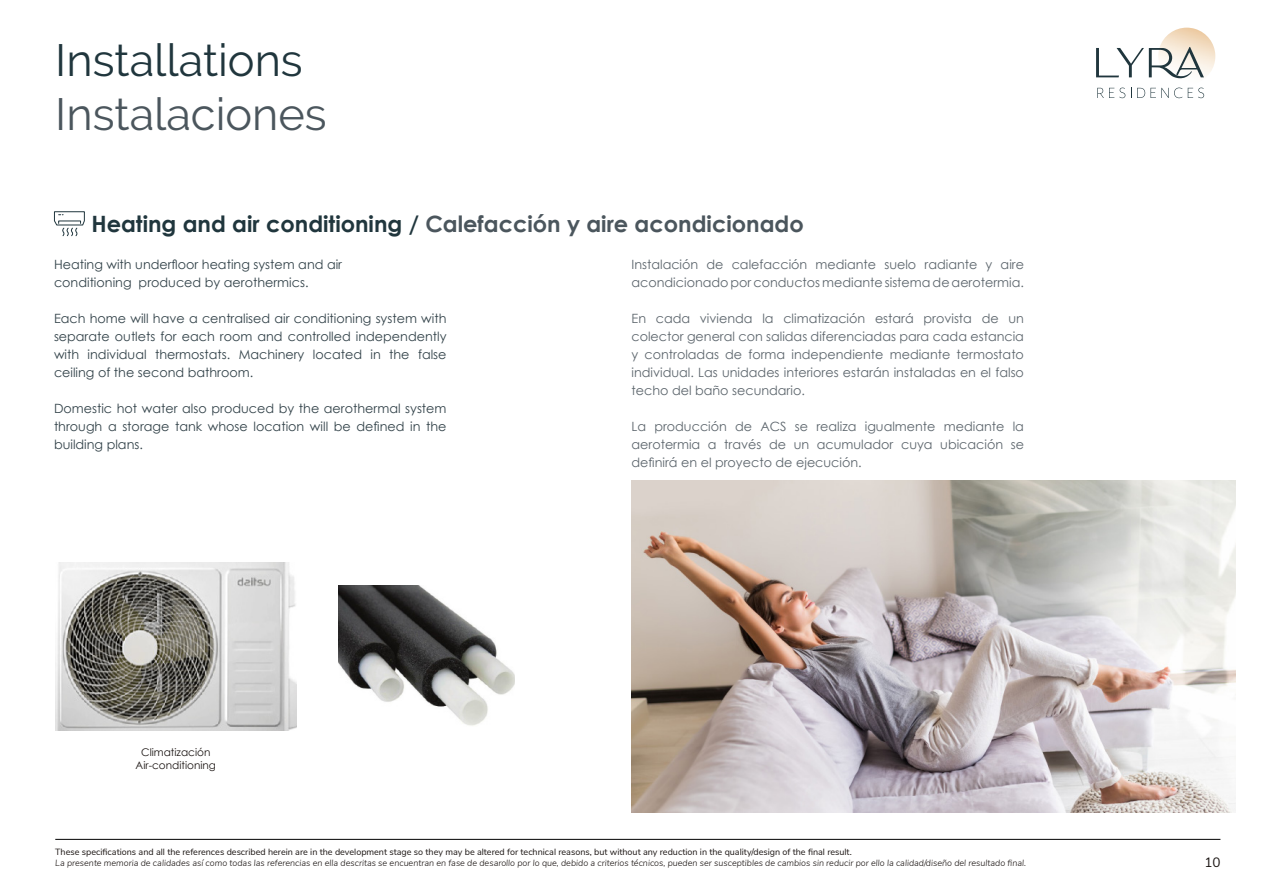
<style>
.page{position:relative;width:1263px;height:893px;background:#fff}
.page>*{position:absolute;margin:0;border:0;box-sizing:border-box;transform-origin:0 0}
.t1{font:45px/54px "Raleway";color:#20363d}
.t2{font:700 22.5px "Century Gothic";color:#4b565d}
.t3{font:13.5px "Nunito Sans";color:#1b1513}
.TEXTO_ESPAÑOL{font:12.75px/18px "Century Gothic";color:#5c656c;text-align:justify}
.TEXTO_ESPAÑOL-2{font:12.75px/18px "Century Gothic";color:#324249;text-align:justify}
.TEXTO_ESPAÑOL-3{font:10.5px "Century Gothic";color:#1b1513}
.t4{font:italic 300 9px "Nunito Sans";color:#1b1513}
.t5{font:9px "Nunito Sans";color:#1b1513}
.s1{color:#4b565d}
.s2{color:#20363d}
</style>
<div class="page">
<hr style="left:55px;top:839px;width:1165px;height:1px;background:#000">
<img style="left:1160px;top:28px;width:55px;height:51px">
<svg style="left:1096px;top:47px;width:108px;height:31px"></svg>
<svg style="left:1097px;top:88px;width:28px;height:10px"></svg>
<svg style="left:1131px;top:88px;width:51px;height:10px"></svg>
<svg style="left:1188px;top:88px;width:16px;height:10px"></svg>
<svg style="left:54px;top:211px;width:31px;height:26px"></svg>
<img style="left:55px;top:562px;width:241px;height:168px">
<img style="left:338px;top:586px;width:176px;height:140px">
<img style="left:631px;top:480px;width:604px;height:332px">
<p class="t1" style="left:55px;top:33px;width:273px">Installations<br><span class="s1">Instalaciones</span></p>
<p class="t2" style="left:91px;top:207px;width:714px"><span class="s2">Heating and air conditioning /</span> Calefacción y aire acondicionado</p>
<p class="TEXTO_ESPAÑOL-2" style="left:54px;top:255px;width:290px">Heating with underfloor heating system and air</p>
<p class="TEXTO_ESPAÑOL-2" style="left:54px;top:273px;width:256px">conditioning produced by aerothermics.</p>
<p class="TEXTO_ESPAÑOL-2" style="left:54px;top:309px;width:394px">Each home will have a centralised air conditioning system with separate outlets for each room and controlled independently with individual thermostats. Machinery located in the false ceiling of the second bathroom.</p>
<p class="TEXTO_ESPAÑOL-2" style="left:54px;top:399px;width:394px">Domestic hot water also produced by the aerothermal system through a storage tank whose location will be defined in the building plans.</p>
<p class="TEXTO_ESPAÑOL" style="left:631px;top:255px;width:394px">Instalación de calefacción mediante suelo radiante y aire acondicionado por conductos mediante sistema de aerotermia.</p>
<p class="TEXTO_ESPAÑOL" style="left:631px;top:309px;width:394px">En cada vivienda la climatización estará provista de un colector general con salidas diferenciadas para cada estancia y controladas de forma independiente mediante termostato individual. Las unidades interiores estarán instaladas en el falso techo del baño secundario.</p>
<p class="TEXTO_ESPAÑOL" style="left:631px;top:417px;width:394px">La producción de ACS se realiza igualmente mediante la aerotermia a través de un acumulador cuya ubicación se definirá en el proyecto de ejecución.</p>
<p class="TEXTO_ESPAÑOL-3" style="left:141px;top:745px;width:71px">Climatización</p>
<p class="TEXTO_ESPAÑOL-3" style="left:136px;top:758px;width:82px">Air-conditioning</p>
<p class="t5" style="left:55px;top:846px;width:798px">These specifications and all the references described herein are in the development stage so they may be altered for technical reasons, but without any reduction in the quality/design of the final result.</p>
<p class="t4" style="left:55px;top:856px;width:972px">La presente memoria de calidades así como todas las referencias en ella descritas se encuentran en fase de desarollo por lo que, debido a criterios técnicos, pueden ser susceptibles de cambios sin reducir por ello la calidad/diseño del resultado final.</p>
<p class="t3" style="left:1204px;top:852px;width:18px">10</p>
</div>
